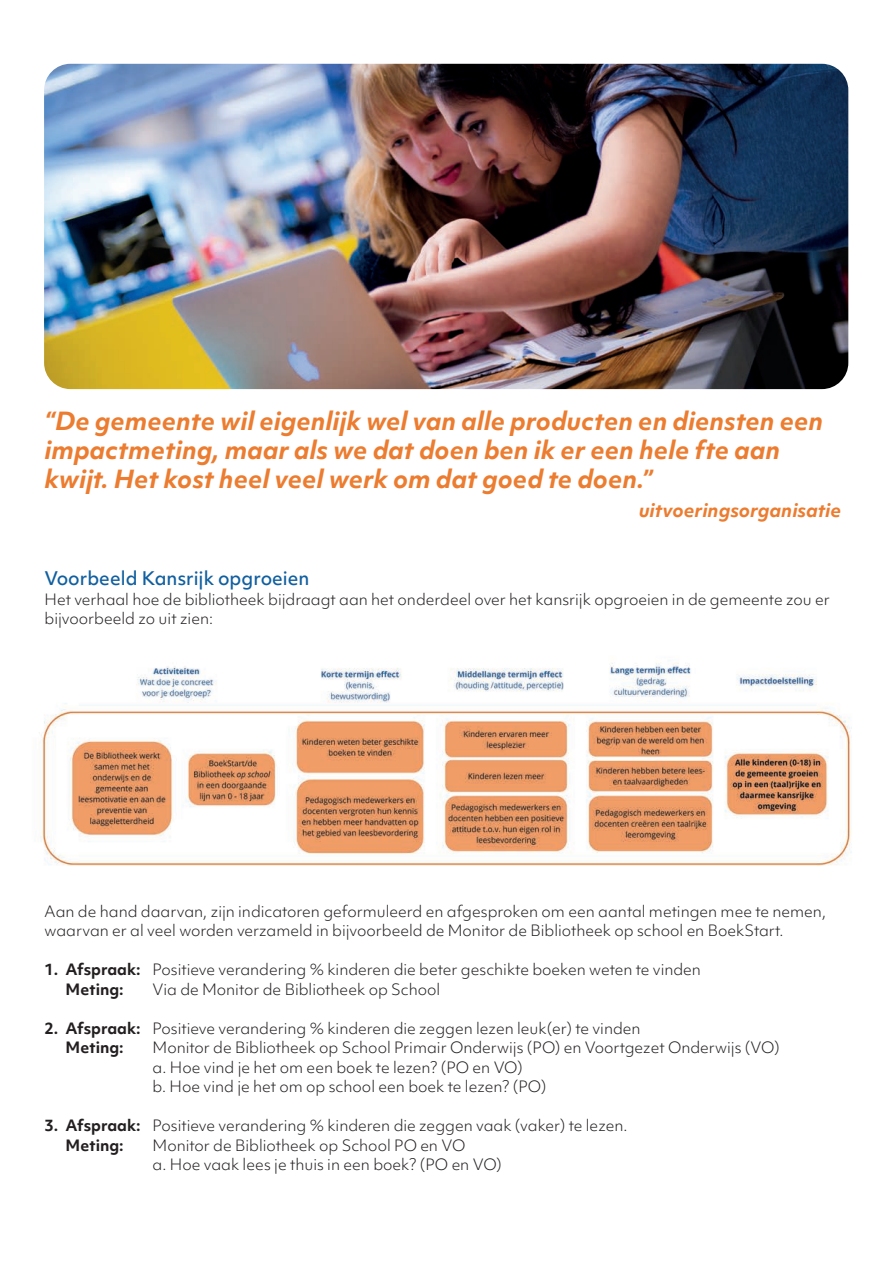
<style>
.page{position:relative;width:893px;height:1263px;background:#fff}
.page>*{position:absolute;margin:0;border:0;box-sizing:border-box;transform-origin:0 0}
.t1{font:italic 700 24px/28.8px "Objektiv Mk 1";color:#ec7c2f}
.t2{font:500 18px "Objektiv Mk 1";color:#105f9f}
.t3{font:italic 700 18px "Objektiv Mk 1";color:#ec7c2f}
.t4{font:300 15px/19.5px "Objektiv Mk 1";color:#231f20}
.s1{font-weight:700}
</style>
<div class="page">
<img style="left:40px;top:660px;width:812px;height:206px">
<img style="left:44px;top:64px;width:804px;height:325px">
<h1 class="t1" style="left:45px;top:406px;width:780px">“De gemeente wil eigenlijk wel van alle producten en diensten een impactmeting, maar als we dat doen ben ik er een hele fte aan kwijt. Het kost heel veel werk om dat goed te doen.”</h1>
<p class="t3" style="left:639px;top:497px;width:204px">uitvoeringsorganisatie</p>
<p class="t2" style="left:45px;top:566px;width:266px">Voorbeeld Kansrijk opgroeien</p>
<p class="t4" style="left:45px;top:589px;width:787px">Het verhaal hoe de bibliotheek bijdraagt aan het onderdeel over het kansrijk opgroeien in de gemeente zou er bijvoorbeeld zo uit zien:</p>
<p class="t4" style="left:45px;top:901px;width:783px">Aan de hand daarvan, zijn indicatoren geformuleerd en afgesproken om een aantal metingen mee te nemen, waarvan er al veel worden verzameld in bijvoorbeeld de Monitor de Bibliotheek op school en BoekStart.</p>
<p class="t4" style="left:66px;top:960px;width:637px;text-indent:-21px"><span class="s1">1. Afspraak:</span> Positieve verandering % kinderen die beter geschikte boeken weten te vinden<br><span class="s1">Meting:</span></p>
<p class="t4" style="left:153px;top:979px;width:289px">Via de Monitor de Bibliotheek op School</p>
<p class="t4" style="left:66px;top:1018px;width:576px;text-indent:-21px"><span class="s1">2. Afspraak:</span> Positieve verandering % kinderen die zeggen lezen leuk(er) te vinden<br><span class="s1">Meting:</span></p>
<p class="t4" style="left:153px;top:1038px;width:628px">Monitor de Bibliotheek op School Primair Onderwijs (PO) en Voortgezet Onderwijs (VO) a. Hoe vind je het om een boek te lezen? (PO en VO)<br>b. Hoe vind je het om op school een boek te lezen? (PO)</p>
<p class="t4" style="left:66px;top:1116px;width:563px;text-indent:-21px"><span class="s1">3. Afspraak:</span> Positieve verandering % kinderen die zeggen vaak (vaker) te lezen.<br><span class="s1">Meting:</span></p>
<p class="t4" style="left:153px;top:1135px;width:351px">Monitor de Bibliotheek op School PO en VO<br>a. Hoe vaak lees je thuis in een boek? (PO en VO)</p>
</div>
